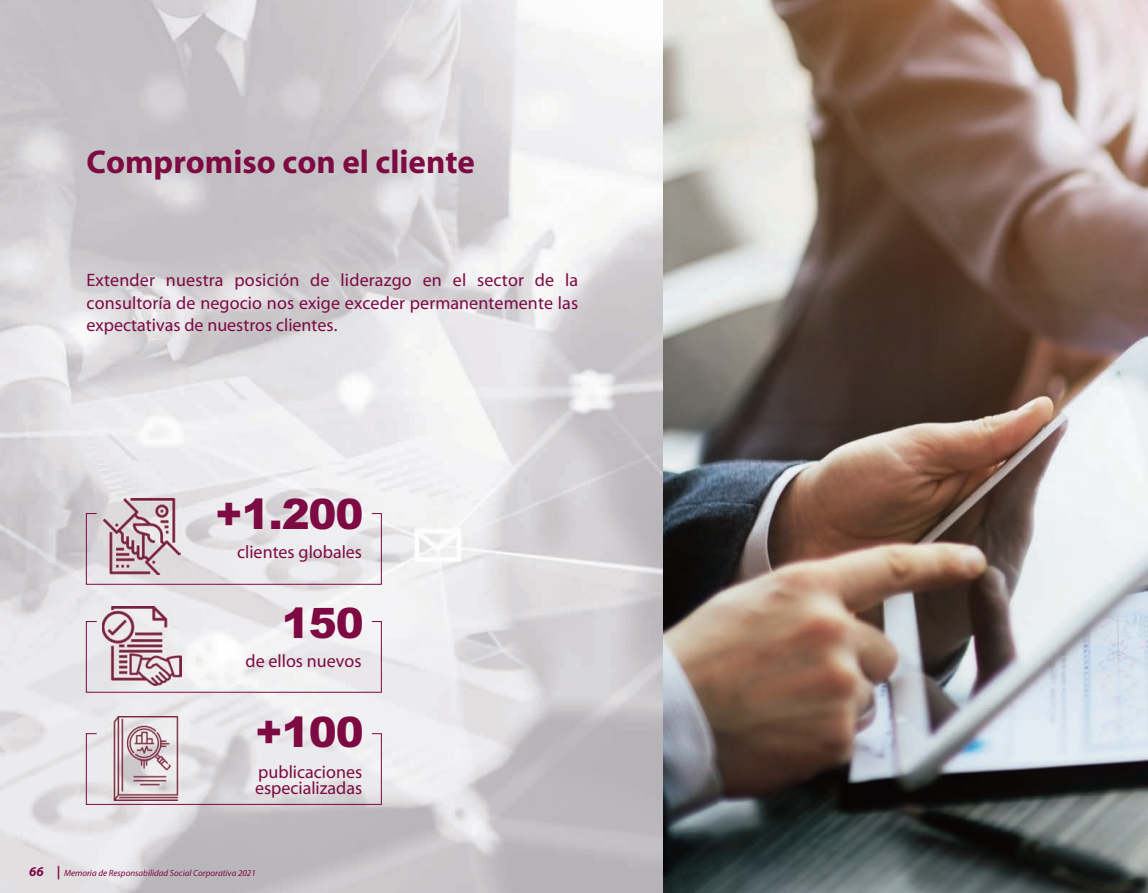
<style>
.page{position:relative;width:1148px;height:893px;background:#fff}
.page>*{position:absolute;margin:0;border:0;box-sizing:border-box;transform-origin:0 0}
.t1{font:900 42px "Arial";letter-spacing:-.025em;color:#7d0a42}
.t2{font:700 33px "Myriad";color:#7d0a42}
.t3{font:18px/22.5px "Myriad";color:#7d0a42;text-align:justify}
.t4{font:italic 9px "Myriad";color:#7d0a42}
.s1{font-weight:700;font-size:13.5px}
</style>
<div class="page">
<svg style="left:86px;top:512px;width:296px;height:73px"></svg>
<img style="left:103px;top:498px;width:78px;height:76px">
<img style="left:103px;top:606px;width:78px;height:14px">
<img style="left:104px;top:716px;width:84px;height:16px">
<svg style="left:86px;top:620px;width:296px;height:73px"></svg>
<svg style="left:86px;top:732px;width:296px;height:73px"></svg>
<img style="left:663px;top:0;width:484px;height:892px">
<h2 class="t2" style="left:86px;top:145px;width:390px">Compromiso con el cliente</h2>
<p class="t3" style="left:86px;top:269px;width:493px">Extender nuestra posición de liderazgo en el sector de la consultoría de negocio nos exige exceder permanentemente las expectativas de nuestros clientes.</p>
<h1 class="t1" style="left:215px;top:489px;width:150px">+1.200</h1>
<p class="t3" style="left:237px;top:541px;width:126px">clientes globales</p>
<h1 class="t1" style="left:282px;top:598px;width:83px">150</h1>
<p class="t3" style="left:245px;top:650px;width:117px">de ellos nuevos</p>
<h1 class="t1" style="left:255px;top:708px;width:110px">+100</h1>
<p class="t3" style="left:255px;top:764px;width:109px;line-height:16.5px">publicaciones especializadas</p>
<p class="t4" style="left:29px;top:868px;width:228px"><span class="s1">66 |</span> Memoria de Responsabilidad Social Corporativa 2021</p>
</div>
